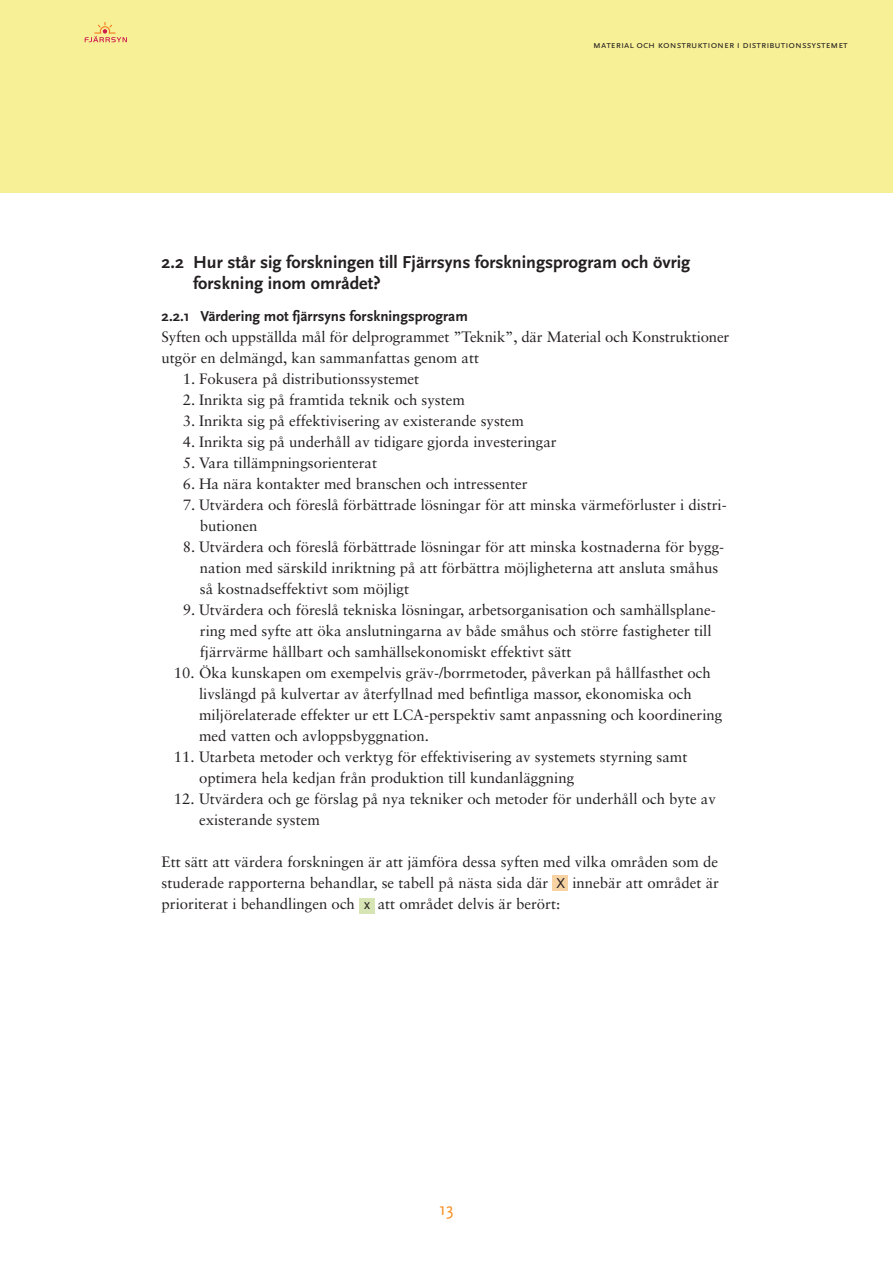
<style>
.page{position:relative;width:893px;height:1263px;background:#fff}
.page>*{position:absolute;margin:0;border:0;box-sizing:border-box;transform-origin:0 0}
.t1{font:700 18px/21px "Scala Sans";color:#231f20}
.t2{font:18px "Scala Sans";color:#f68e1e}
.t3{font:15px/21px "Sabon";color:#231f20}
.t4{font:700 15px "Scala Sans";color:#231f20}
.t5{font:10.2px "Scala Sans Caps";color:#231f20}
.s1{font-family:"Scala Sans"}
</style>
<div class="page">
<div style="left:0;top:0;width:893px;height:193px;background:#f8f096"></div>
<svg style="left:85px;top:22px;width:42px;height:20px"></svg>
<div style="left:553px;top:875px;width:15px;height:16px;background:#f7d3a4"></div>
<div style="left:359px;top:898px;width:16px;height:15px;background:#d7e4b3"></div>
<p class="t5" style="left:593px;top:39px;width:256px">material och konstruktioner i distributionssystemet</p>
<p class="t1" style="left:193px;top:252px;width:499px;text-indent:-31px">2.2 Hur står sig forskningen till Fjärrsyns forskningsprogram och övrig forskning inom området?</p>
<p class="t4" style="left:162px;top:308px;width:308px">2.2.1 Värdering mot fjärrsyns forskningsprogram</p>
<p class="t3" style="left:162px;top:326px;width:569px">Syften och uppställda mål för delprogrammet ”Teknik”, där Material och Konstruktioner utgör en delmängd, kan sammanfattas genom att</p>
<p class="t3" style="left:183px;top:368px;width:238px">1. Fokusera på distributionssystemet</p>
<p class="t3" style="left:183px;top:389px;width:284px">2. Inrikta sig på framtida teknik och system</p>
<p class="t3" style="left:183px;top:410px;width:343px">3. Inrikta sig på effektivisering av existerande system</p>
<p class="t3" style="left:183px;top:431px;width:375px">4. Inrikta sig på underhåll av tidigare gjorda investeringar</p>
<p class="t3" style="left:183px;top:452px;width:196px">5. Vara tillämpningsorienterat</p>
<p class="t3" style="left:183px;top:473px;width:346px">6. Ha nära kontakter med branschen och intressenter</p>
<p class="t3" style="left:200px;top:494px;width:528px;text-indent:-17px">7. Utvärdera och föreslå förbättrade lösningar för att minska värmeförluster i distri&shy;butionen</p>
<p class="t3" style="left:200px;top:536px;width:526px;text-indent:-17px">8. Utvärdera och föreslå förbättrade lösningar för att minska kostnaderna för bygg&shy;nation med särskild inriktning på att förbättra möjligheterna att ansluta småhus så kostnadseffektivt som möjligt</p>
<p class="t3" style="left:200px;top:599px;width:518px;text-indent:-17px">9. Utvärdera och föreslå tekniska lösningar, arbetsorganisation och samhällsplane&shy;ring med syfte att öka anslutningarna av både småhus och större fastigheter till fjärrvärme hållbart och samhällsekonomiskt effektivt sätt</p>
<p class="t3" style="left:199px;top:662px;width:525px;text-indent:-25px">10. Öka kunskapen om exempelvis gräv-/borrmetoder, påverkan på hållfasthet och livslängd på kulvertar av återfyllnad med befintliga massor, ekonomiska och miljörelaterade effekter ur ett LCA-perspektiv samt anpassning och koordinering med vatten och avloppsbyggnation.</p>
<p class="t3" style="left:199px;top:746px;width:490px;text-indent:-25px">11. Utarbeta metoder och verktyg för effektivisering av systemets styrning samt optimera hela kedjan från produktion till kundanläggning</p>
<p class="t3" style="left:199px;top:788px;width:518px;text-indent:-25px">12. Utvärdera och ge förslag på nya tekniker och metoder för underhåll och byte av existerande system</p>
<p class="t3" style="left:162px;top:851px;width:559px;text-align:justify">Ett sätt att värdera forskningen är att jämföra dessa syften med vilka områden som de studerade rapporterna behandlar, se tabell på nästa sida där <span class="s1">X</span> innebär att området är prioriterat i behandlingen och <span class="s1">x</span> att området delvis är berört:</p>
<p class="t2" style="left:439px;top:1199px;width:16px">13</p>
</div>
